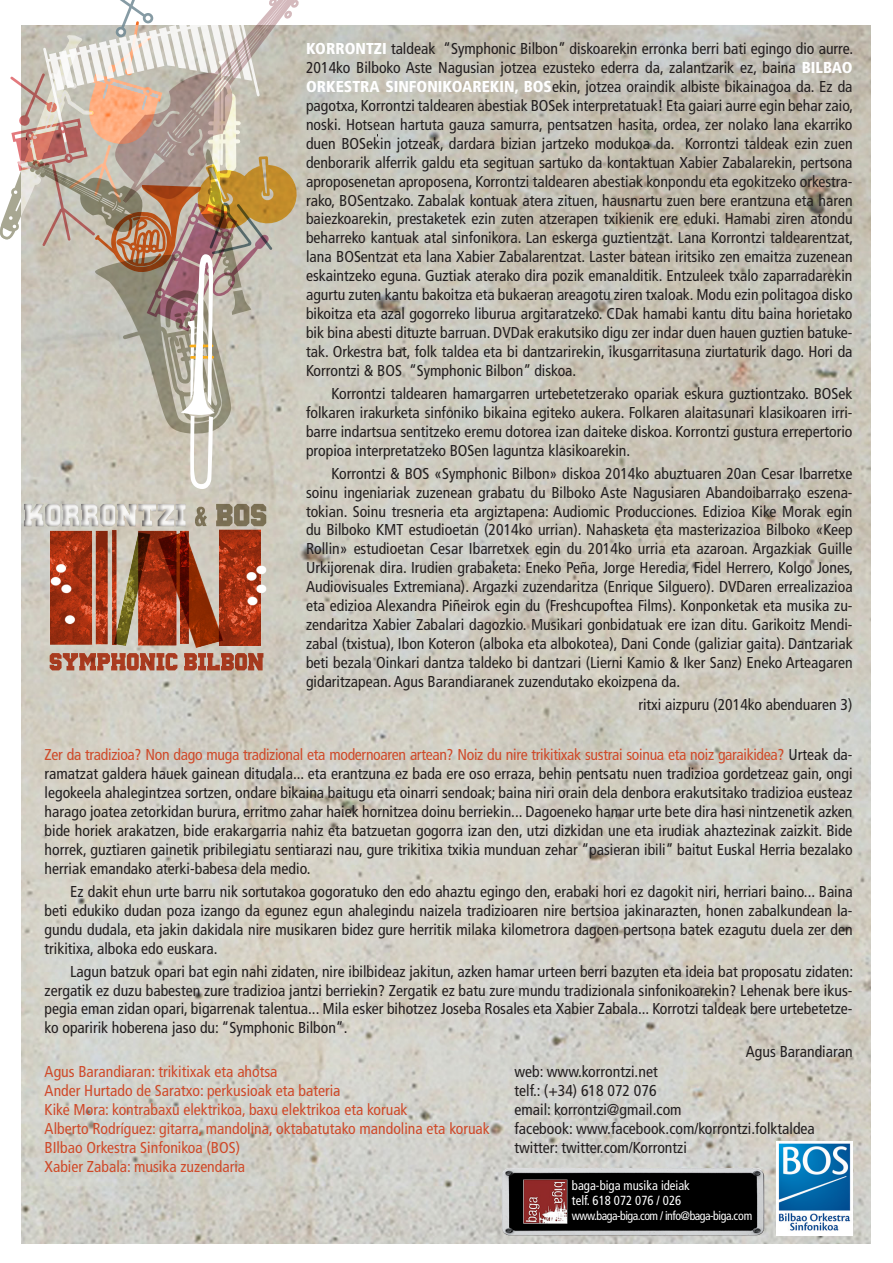
<style>
.page{position:relative;width:893px;height:1263px;background:#fff}
.page>*{position:absolute;margin:0;border:0;box-sizing:border-box;transform-origin:0 0}
.t1{font:condensed 15.75px/18.9px "Frutiger";color:#231f20;text-align:justify}
.t2{font:condensed 15.75px "Frutiger";color:#cf4a2a}
.t3{font:condensed 13.2px "Frutiger";color:#fff;scale:.96 1}
.t4{font:condensed 12.3px "Frutiger";letter-spacing:-.04em;color:#fff;scale:.96 1}
.s1{font-weight:900;color:#fff}
.s2{color:#cf4a2a}
</style>
<div class="page">
<img style="left:21px;top:26px;width:849px;height:1218px">
<img style="left:502px;top:1168px;width:262px;height:67px">
<div style="left:572px;top:1180px;width:183px;height:48px;background:#000"></div>
<svg style="left:0;top:0;width:301px;height:489px"></svg>
<img style="left:21px;top:528px;width:273px;height:142px">
<svg style="left:50px;top:653px;width:213px;height:17px"></svg>
<svg style="left:195px;top:504px;width:71px;height:22px"></svg>
<div style="left:22px;top:503px;width:165px;height:24px;background:#231f20;opacity:.83"></div>
<div style="left:776px;top:1142px;width:77px;height:93px;background:#fff"></div>
<img style="left:778px;top:1143px;width:73px;height:88px">
<p class="t1" style="left:306px;top:40px;width:549px"><span class="s1">KORRONTZI</span> taldeak “Symphonic Bilbon” diskoarekin erronka berri bati egingo dio aurre.<br>2014ko Bilboko Aste Nagusian jotzea ezusteko ederra da, zalantzarik ez, baina <span class="s1">BILBAO ORKESTRA SINFONIKOAREKIN, BOS</span>ekin, jotzea oraindik albiste bikainagoa da. Ez da pagotxa, Korrontzi taldearen abestiak BOSek interpretatuak! Eta gaiari aurre egin behar zaio, noski. Hotsean hartuta gauza samurra, pentsatzen hasita, ordea, zer nolako lana ekarriko duen BOSekin jotzeak, dardara bizian jartzeko modukoa da. Korrontzi taldeak ezin zuen denborarik alferrik galdu eta segituan sartuko da kontaktuan Xabier Zabalarekin, pertsona aproposenetan aproposena, Korrontzi taldearen abestiak konpondu eta egokitzeko orkestra&shy;rako, BOSentzako. Zabalak kontuak atera zituen, hausnartu zuen bere erantzuna eta haren baiezkoarekin, prestaketek ezin zuten atzerapen txikienik ere eduki. Hamabi ziren atondu beharreko kantuak atal sinfonikora. Lan eskerga guztientzat. Lana Korrontzi taldearentzat, lana BOSentzat eta lana Xabier Zabalarentzat. Laster batean iritsiko zen emaitza zuzenean eskaintzeko eguna. Guztiak aterako dira pozik emanalditik. Entzuleek txalo zaparradarekin agurtu zuten kantu bakoitza eta bukaeran areagotu ziren txaloak. Modu ezin politagoa disko bikoitza eta azal gogorreko liburua argitaratzeko. CDak hamabi kantu ditu baina horietako bik bina abesti dituzte barruan. DVDak erakutsiko digu zer indar duen hauen guztien batuke&shy;tak. Orkestra bat, folk taldea eta bi dantzarirekin, ikusgarritasuna ziurtaturik dago. Hori da Korrontzi &amp; BOS “Symphonic Bilbon” diskoa.</p>
<p class="t1" style="left:306px;top:384px;width:548px;text-indent:26px">Korrontzi taldearen hamargarren urtebetetzerako opariak eskura guztiontzako. BOSek folkaren irakurketa sinfoniko bikaina egiteko aukera. Folkaren alaitasunari klasikoaren irri&shy;barre indartsua sentitzeko eremu dotorea izan daiteke diskoa. Korrontzi gustura errepertorio propioa interpretatzeko BOSen laguntza klasikoarekin.</p>
<p class="t1" style="left:306px;top:464px;width:549px;text-indent:26px">Korrontzi &amp; BOS «Symphonic Bilbon» diskoa 2014ko abuztuaren 20an Cesar Ibarretxe soinu ingeniariak zuzenean grabatu du Bilboko Aste Nagusiaren Abandoibarrako eszena&shy;tokian. Soinu tresneria eta argiztapena: Audiomic Producciones. Edizioa Kike Morak egin du Bilboko KMT estudioetan (2014ko urrian). Nahasketa eta masterizazioa Bilboko «Keep Rollin» estudioetan Cesar Ibarretxek egin du 2014ko urria eta azaroan. Argazkiak Guille Urkijorenak dira. Irudien grabaketa: Eneko Peña, Jorge Heredia, Fidel Herrero, Kolgo Jones, Audiovisuales Extremiana). Argazki zuzendaritza (Enrique Silguero). DVDaren errealizazioa eta edizioa Alexandra Piñeirok egin du (Freshcupoftea Films). Konponketak eta musika zu&shy;zendaritza Xabier Zabalari dagozkio. Musikari gonbidatuak ere izan ditu. Garikoitz Mendi&shy;zabal (txistua), Ibon Koteron (alboka eta albokotea), Dani Conde (galiziar gaita). Dantzariak beti bezala Oinkari dantza taldeko bi dantzari (Lierni Kamio &amp; Iker Sanz) Eneko Arteagaren gidaritzapean. Agus Barandiaranek zuzendutako ekoizpena da.</p>
<p class="t1" style="left:638px;top:695px;width:216px">ritxi aizpuru (2014ko abenduaren 3)</p>
<p class="t1" style="left:45px;top:745px;width:809px"><span class="s2">Zer da tradizioa? Non dago muga tradizional eta modernoaren artean? Noiz du nire trikitixak sustrai soinua eta noiz garaikidea?</span> Urteak da&shy;ramatzat galdera hauek gainean ditudala... eta erantzuna ez bada ere oso erraza, behin pentsatu nuen tradizioa gordetzeaz gain, ongi legokeela ahalegintzea sortzen, ondare bikaina baitugu eta oinarri sendoak; baina niri orain dela denbora erakutsitako tradizioa eusteaz harago joatea zetorkidan burura, erritmo zahar haiek hornitzea doinu berriekin... Dagoeneko hamar urte bete dira hasi nintzenetik azken bide horiek arakatzen, bide erakargarria nahiz eta batzuetan gogorra izan den, utzi dizkidan une eta irudiak ahaztezinak zaizkit. Bide horrek, guztiaren gainetik pribilegiatu sentiarazi nau, gure trikitixa txikia munduan zehar “pasieran ibili” baitut Euskal Herria bezalako herriak emandako aterki-babesa dela medio.</p>
<p class="t1" style="left:45px;top:882px;width:809px;text-indent:26px">Ez dakit ehun urte barru nik sortutakoa gogoratuko den edo ahaztu egingo den, erabaki hori ez dagokit niri, herriari baino... Baina beti edukiko dudan poza izango da egunez egun ahalegindu naizela tradizioaren nire bertsioa jakinarazten, honen zabalkundean la&shy;gundu dudala, eta jakin dakidala nire musikaren bidez gure herritik milaka kilometrora dagoen pertsona batek ezagutu duela zer den trikitixa, alboka edo euskara.</p>
<p class="t1" style="left:45px;top:962px;width:810px;text-indent:26px">Lagun batzuk opari bat egin nahi zidaten, nire ibilbideaz jakitun, azken hamar urteen berri bazuten eta ideia bat proposatu zidaten: zergatik ez duzu babesten zure tradizioa jantzi berriekin? Zergatik ez batu zure mundu tradizionala sinfonikoarekin? Lehenak bere ikus&shy;pegia eman zidan opari, bigarrenak talentua... Mila esker bihotzez Joseba Rosales eta Xabier Zabala... Korrotzi taldeak bere urtebetetze&shy;ko oparirik hoberena jaso du: “Symphonic Bilbon”.</p>
<p class="t1" style="left:746px;top:1042px;width:108px">Agus Barandiaran</p>
<p class="t2" style="left:45px;top:1062px;width:234px">Agus Barandiaran: trikitixak eta ahotsa</p>
<p class="t2" style="left:45px;top:1081px;width:297px">Ander Hurtado de Saratxo: perkusioak eta bateria</p>
<p class="t2" style="left:45px;top:1100px;width:364px">Kike Mora: kontrabaxu elektrikoa, baxu elektrikoa eta koruak</p>
<p class="t2" style="left:45px;top:1119px;width:447px">Alberto Rodríguez: gitarra, mandolina, oktabatutako mandolina eta koruak</p>
<p class="t2" style="left:45px;top:1138px;width:197px">BIlbao Orkestra Sinfonikoa (BOS)</p>
<p class="t2" style="left:45px;top:1157px;width:202px">Xabier Zabala: musika zuzendaria</p>
<p class="t1" style="left:514px;top:1062px;width:145px">web: www.korrontzi.net</p>
<p class="t1" style="left:514px;top:1081px;width:144px">telf.: (+34) 618 072 076</p>
<p class="t1" style="left:514px;top:1100px;width:169px">email: korrontzi@gmail.com</p>
<p class="t1" style="left:514px;top:1119px;width:302px">facebook: www.facebook.com/korrontzi.folktaldea</p>
<p class="t1" style="left:514px;top:1138px;width:174px">twitter: twitter.com/Korrontzi</p>
<p class="t3" style="left:572px;top:1178px;width:124px">baga-biga musika ideiak</p>
<p class="t3" style="left:572px;top:1193px;width:115px">telf. 618 072 076 / 026</p>
<p class="t4" style="left:572px;top:1208px;width:189px">www.baga-biga.com / info@baga-biga.com</p>
</div>
